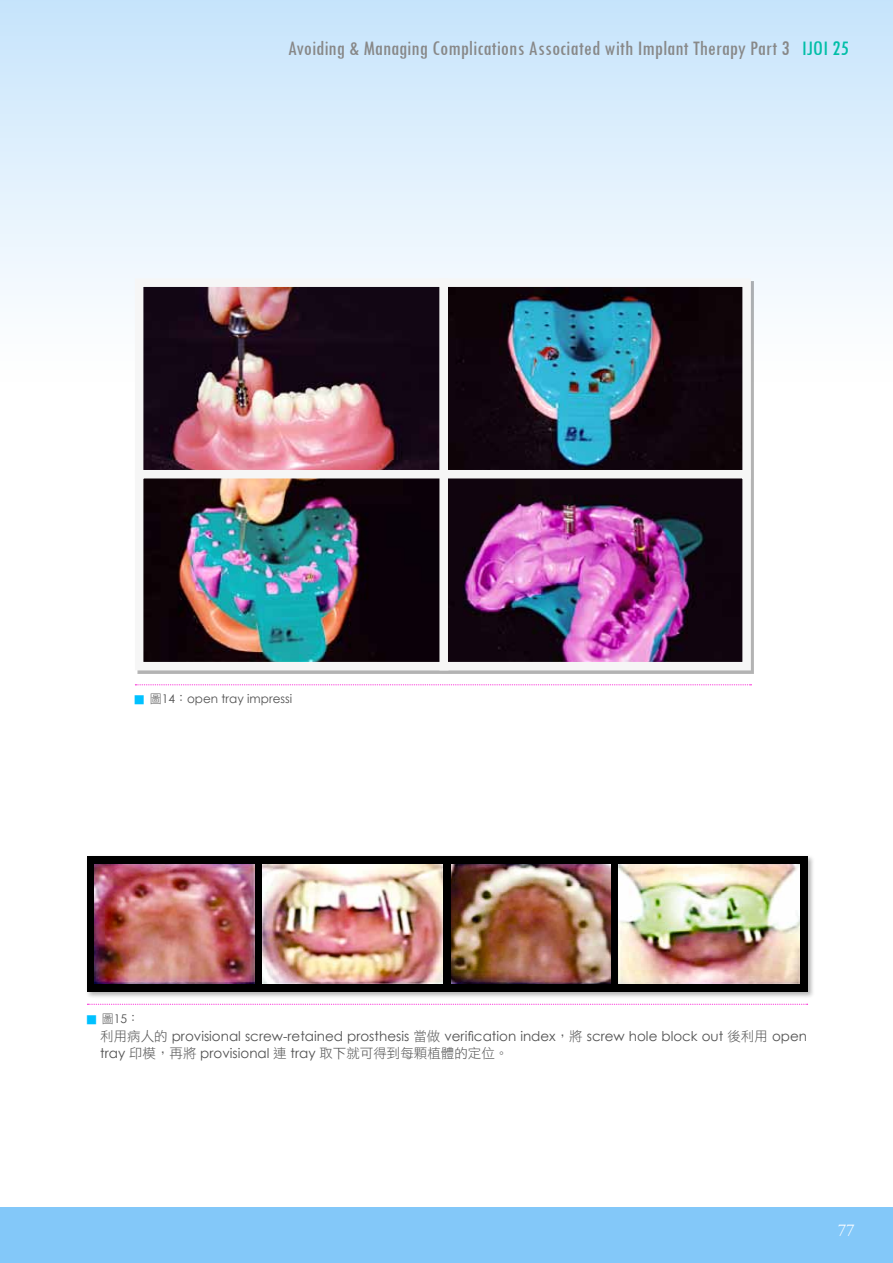
<style>
.page{position:relative;width:893px;height:1263px;background:#fff}
.page>*{position:absolute;margin:0;border:0;box-sizing:border-box;transform-origin:0 0}
.t1{font:condensed 21.45px "Tw Cen";color:#888;scale:1.05 1}
.t2{font:16.5px "Adobe Garamond Pro";color:#fff}
.t3{font:13.5px "Century Gothic";color:#515151}
.t4{font:13.5px "DF Hei Std W3";color:#515151}
.t5{font:12px "Century Gothic";color:#515151}
.t6{font:12px "DF Hei Std W3";color:#515151}
.s1{color:#00bea7}
.s2{font-family:"DF Hei Std W3";font-size:9px;color:#00c1ff}
.s3{font-family:"DF Hei Std W3"}
.s4{font-size:9px;color:#00c1ff}
.s5{font-family:"Century Gothic"}
</style>
<div class="page">
<div style="left:0;top:1208px;width:893px;height:55px;background:#83c8f9"></div>
<div style="left:0;top:0;width:893px;height:382px;background:linear-gradient(to bottom,#c7e4fb,#fff)"></div>
<img style="left:452px;top:274px;width:303px;height:192px">
<img style="left:131px;top:274px;width:321px;height:192px">
<img style="left:137px;top:466px;width:298px;height:208px">
<img style="left:435px;top:466px;width:319px;height:208px">
<div style="left:85px;top:854px;width:730px;height:145px;background:#000;opacity:.3"></div>
<div style="left:87px;top:856px;width:720px;height:135px;background:#000"></div>
<img style="left:263px;top:864px;width:180px;height:119px">
<img style="left:95px;top:864px;width:160px;height:119px">
<img style="left:451px;top:864px;width:160px;height:119px">
<img style="left:619px;top:864px;width:180px;height:119px">
<svg style="left:135px;top:684px;width:616px;height:1px"></svg>
<svg style="left:87px;top:1004px;width:721px;height:1px"></svg>
<h1 class="t1" style="left:288px;top:35px;width:536px">Avoiding &amp; Managing Complications Associated with Implant Therapy Part 3 <span class="s1">IJOI 25</span></h1>
<p class="t5" style="left:135px;top:690px;width:159px"><span class="s2">█</span> <span class="s3">圖</span>14<span class="s3">：</span>open tray impressi</p>
<p class="t6" style="left:87px;top:1012px;width:54px"><span class="s4">█</span> 圖<span class="s5">15</span>：</p>
<p class="t3" style="left:100px;top:1026px;width:708px"><span class="s3">利用病人的</span> provisional screw-retained prosthesis <span class="s3">當做</span> verification index<span class="s3">，將</span> screw hole block out <span class="s3">後利用</span> open</p>
<p class="t4" style="left:100px;top:1046px;width:410px"><span class="s5">tray</span> 印模，再將 <span class="s5">provisional</span> 連 <span class="s5">tray</span> 取下就可得到每顆植體的定位。</p>
<p class="t2" style="left:838px;top:1220px;width:18px">77</p>
</div>
